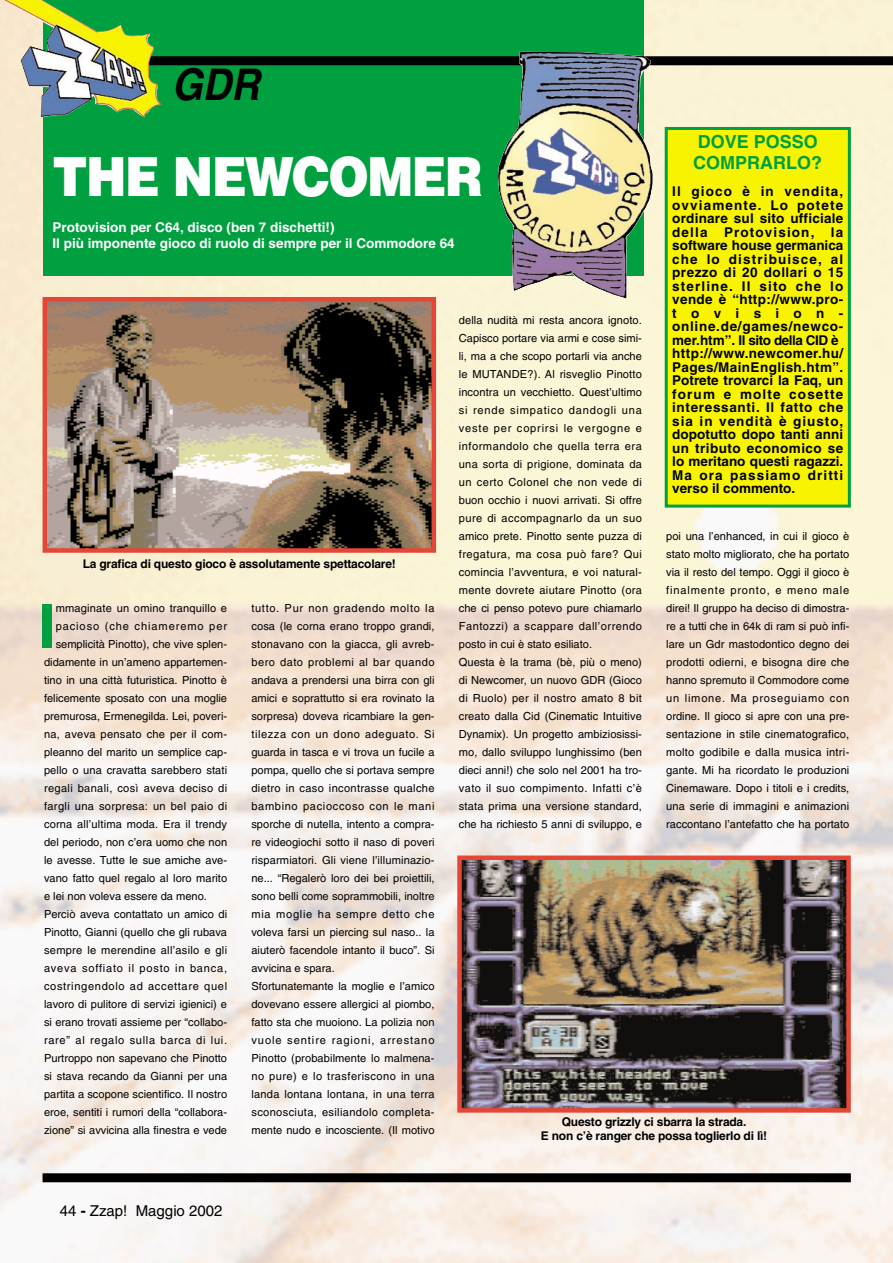
<style>
.page{position:relative;width:893px;height:1263px;background:#fff}
.page>*{position:absolute;margin:0;border:0;box-sizing:border-box;transform-origin:0 0}
.t1{font:700 60.45px "Helvetica";color:#00a041}
.t2{font:900 54px "Helvetica";letter-spacing:-.035em;color:#fff;scale:.9 1}
.t3{font:italic 700 43.65px "Helvetica";color:#000;scale:.9 1}
.t4{font:700 18px/21.6px "Helvetica";color:#00a041}
.t5{font:15px "Helvetica";color:#000}
.t6{font:700 13.5px/13.5px "Helvetica";letter-spacing:.035em;color:#000}
.t7{font:700 13.5px/16.2px "Helvetica";color:#fff}
.t8{font:700 12px/14.4px "Helvetica";letter-spacing:-.015em;color:#000;text-align:center}
.t9{font:11.1px/18px "Helvetica";letter-spacing:.005em;color:#000}
.t10{font:11.1px "Helvetica";letter-spacing:.03em;color:#000}
.t11{font:11.1px "Helvetica";letter-spacing:.06em;color:#000}
.t12{font:11.1px "Helvetica";letter-spacing:.025em;color:#000}
.t13{font:11.1px "Helvetica";letter-spacing:.07em;color:#000}
.t14{font:11.1px "Helvetica";letter-spacing:.08em;color:#000}
.s1{font-weight:700}
</style>
<div class="page">
<img style="left:0;top:0;width:892px;height:1263px">
<div style="left:43px;top:0;width:600px;height:276px;background:#00a041"></div>
<div style="left:43px;top:56px;width:849px;height:9px;background:#000"></div>
<div style="left:43px;top:1173px;width:807px;height:9px;background:#000"></div>
<img style="left:0;top:0;width:162px;height:118px">
<img style="left:48px;top:302px;width:383px;height:246px">
<div style="left:43px;top:297px;width:393px;height:256px;border:4px solid #e54736"></div>
<img style="left:462px;top:861px;width:383px;height:247px">
<div style="left:457px;top:856px;width:393px;height:257px;border:4px solid #e54736"></div>
<div style="left:666px;top:128px;width:183px;height:378px;background:#f8f400"></div>
<div style="left:664px;top:127px;width:186px;height:381px;border:3px solid #00a041"></div>
<img style="left:498px;top:52px;width:154px;height:247px">
<h3 class="t3" style="left:172px;top:68px;width:99px">GDR</h3>
<h3 class="t4" style="left:693px;top:132px;width:130px">DOVE POSSO<br>COMPRARLO?</h3>
<p class="t6" style="left:672px;top:186px;width:173px">Il gioco è in vendita, ovviamente. Lo potete ordinare sul sito ufficiale della Protovision, la software house germanica che lo distribuisce, al prezzo di 20 dollari o 15 sterline. Il sito che lo vende è “http://www.pro&shy;tovision&shy;online.de/games/newco&shy;mer.htm”. Il sito della CID è http://www.newcomer.hu/<br>Pages/MainEnglish.htm”.<br>Potrete trovarci la Faq, un forum e molte cosette interessanti. Il fatto che sia in vendità è giusto, dopotutto dopo tanti anni un tributo economico se lo meritano questi ragazzi.<br>Ma ora passiamo dritti verso il commento.</p>
<h2 class="t2" style="left:53px;top:157px;width:479px">THE NEWCOMER</h2>
<p class="t7" style="left:53px;top:220px;width:404px">Protovision per C64, disco (ben 7 dischetti!)<br>Il più imponente gioco di ruolo di sempre per il Commodore 64</p>
<p class="t9" style="left:459px;top:312px;width:185px">della nudità mi resta ancora ignoto.<br>Capisco portare via armi e cose simi&shy;li, ma a che scopo portarli via anche le MUTANDE?). Al risveglio Pinotto incontra un vecchietto. Quest’ultimo si rende simpatico dandogli una veste per coprirsi le vergogne e informandolo che quella terra era una sorta di prigione, dominata da un certo Colonel che non vede di buon occhio i nuovi arrivati. Si offre pure di accompagnarlo da un suo amico prete. Pinotto sente puzza di fregatura, ma cosa può fare? Qui comincia l’avventura, e voi natural&shy;mente dovrete aiutare Pinotto (ora che ci penso potevo pure chiamarlo Fantozzi) a scappare dall’orrendo posto in cui è stato esiliato.<br>Questa è la trama (bè, più o meno) di Newcomer, un nuovo GDR (Gioco di Ruolo) per il nostro amato 8 bit creato dalla Cid (Cinematic Intuitive Dynamix). Un progetto ambiziosissi&shy;mo, dallo sviluppo lunghissimo (ben dieci anni!) che solo nel 2001 ha tro&shy;vato il suo compimento. Infatti c’è stata prima una versione standard, che ha richiesto 5 anni di sviluppo, e</p>
<p class="t9" style="left:666px;top:528px;width:185px;text-align:justify">poi una l’enhanced, in cui il gioco è stato molto migliorato, che ha portato via il resto del tempo. Oggi il gioco è finalmente pronto, e meno male direi! Il gruppo ha deciso di dimostra&shy;re a tutti che in 64k di ram si può infi&shy;lare un Gdr mastodontico degno dei prodotti odierni, e bisogna dire che hanno spremuto il Commodore come un limone. Ma proseguiamo con ordine. Il gioco si apre con una pre&shy;sentazione in stile cinematografico, molto godibile e dalla musica intri&shy;gante. Mi ha ricordato le produzioni Cinemaware. Dopo i titoli e i credits, una serie di immagini e animazioni raccontano l’antefatto che ha portato</p>
<p class="t8" style="left:83px;top:558px;width:315px">La grafica di questo gioco è assolutamente spettacolare!</p>
<p class="t9" style="left:251px;top:600px;width:185px">tutto. Pur non gradendo molto la cosa (le corna erano troppo grandi, stonavano con la giacca, gli avreb&shy;bero dato problemi al bar quando andava a prendersi una birra con gli amici e soprattutto si era rovinato la sorpresa) doveva ricambiare la gen&shy;tilezza con un dono adeguato. Si guarda in tasca e vi trova un fucile a pompa, quello che si portava sempre dietro in caso incontrasse qualche bambino pacioccoso con le mani sporche di nutella, intento a compra&shy;re videogiochi sotto il naso di poveri risparmiatori. Gli viene l’illuminazio&shy;ne... “Regalerò loro dei bei proiettili, sono belli come soprammobili, inoltre mia moglie ha sempre detto che voleva farsi un piercing sul naso.. la aiuterò facendole intanto il buco”. Si avvicina e spara.<br>Sfortunatemante la moglie e l’amico dovevano essere allergici al piombo, fatto sta che muoiono. La polizia non vuole sentire ragioni, arrestano Pinotto (probabilmente lo malmena&shy;no pure) e lo trasferiscono in una landa lontana lontana, in una terra sconosciuta, esiliandolo completa&shy;mente nudo e incosciente. (Il motivo</p>
<h1 class="t1" style="left:39px;top:605px;width:18px">I</h1>
<p class="t9" style="left:56px;top:600px;width:173px">mmaginate un omino tranquillo e</p>
<p class="t14" style="left:56px;top:622px;width:173px">pacioso (che chiameremo per</p>
<p class="t9" style="left:56px;top:636px;width:173px">semplicità Pinotto), che vive splen-</p>
<p class="t9" style="left:44px;top:654px;width:185px">didamente in un’ameno appartemen-</p>
<p class="t9" style="left:44px;top:672px;width:185px">tino in una città futuristica. Pinotto è</p>
<p class="t9" style="left:44px;top:690px;width:185px">felicemente sposato con una moglie</p>
<p class="t9" style="left:44px;top:708px;width:185px">premurosa, Ermenegilda. Lei, poveri-</p>
<p class="t12" style="left:44px;top:730px;width:185px">na, aveva pensato che per il com-</p>
<p class="t9" style="left:44px;top:744px;width:185px">pleanno del marito un semplice cap-</p>
<p class="t9" style="left:44px;top:762px;width:185px">pello o una cravatta sarebbero stati</p>
<p class="t10" style="left:44px;top:784px;width:185px">regali banali, così aveva deciso di</p>
<p class="t10" style="left:44px;top:802px;width:185px">fargli una sorpresa: un bel paio di</p>
<p class="t9" style="left:44px;top:816px;width:185px">corna all’ultima moda. Era il trendy</p>
<p class="t9" style="left:44px;top:834px;width:185px">del periodo, non c’era uomo che non</p>
<p class="t9" style="left:44px;top:852px;width:185px">le avesse. Tutte le sue amiche ave-</p>
<p class="t9" style="left:44px;top:870px;width:185px">vano fatto quel regalo al loro marito</p>
<p class="t9" style="left:44px;top:888px;width:164px">e lei non voleva essere da meno.</p>
<p class="t9" style="left:44px;top:906px;width:185px">Perciò aveva contattato un amico di</p>
<p class="t9" style="left:44px;top:924px;width:185px">Pinotto, Gianni (quello che gli rubava</p>
<p class="t12" style="left:44px;top:946px;width:185px">sempre le merendine all’asilo e gli</p>
<p class="t13" style="left:44px;top:964px;width:185px">aveva soffiato il posto in banca,</p>
<p class="t11" style="left:44px;top:982px;width:185px">costringendolo ad accettare quel</p>
<p class="t9" style="left:44px;top:996px;width:185px">lavoro di pulitore di servizi igienici) e</p>
<p class="t9" style="left:44px;top:1014px;width:185px">si erano trovati assieme per “collabo-</p>
<p class="t11" style="left:44px;top:1036px;width:185px">rare” al regalo sulla barca di lui.</p>
<p class="t9" style="left:44px;top:1050px;width:185px">Purtroppo non sapevano che Pinotto</p>
<p class="t9" style="left:44px;top:1068px;width:185px">si stava recando da Gianni per una</p>
<p class="t9" style="left:44px;top:1086px;width:185px">partita a scopone scientifico. Il nostro</p>
<p class="t9" style="left:44px;top:1104px;width:185px">eroe, sentiti i rumori della “collabora-</p>
<p class="t9" style="left:44px;top:1122px;width:185px">zione” si avvicina alla finestra e vede</p>
<p class="t8" style="left:541px;top:1116px;width:228px">Questo grizzly ci sbarra la strada.<br>E non c’è ranger che possa toglierlo di lì!</p>
<h3 class="t5" style="left:60px;top:1205px;width:164px">44 <span class="s1">-</span> Zzap! Maggio 2002</h3>
</div>
